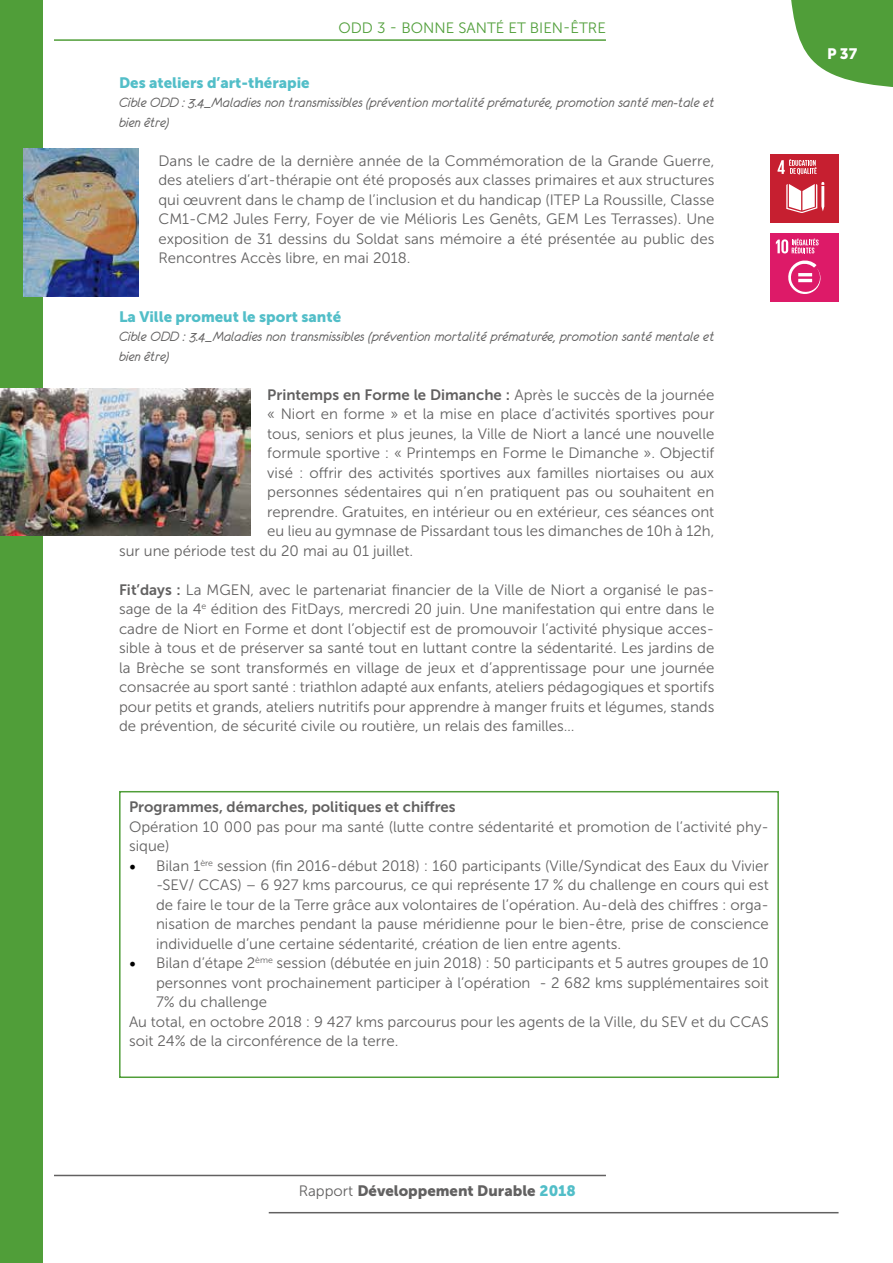
<style>
.page{position:relative;width:893px;height:1263px;background:#fff}
.page>*{position:absolute;margin:0;border:0;box-sizing:border-box;transform-origin:0 0}
.t1{font:15px/19.5px "Museo Sans 300";color:#626161;text-align:justify}
.t2{font:15px/19.5px "Eurofurenceitalic";color:#626161}
.t3{font:15px "Museo Sans 700";color:#626161}
.t4{font:15px "Museo Sans 900";color:#52bec8}
.t5{font:15px "Museo Sans 900";color:#626161}
.t6{font:15px "Museo Sans 300";color:#509e39}
.t7{font:15px "Museo Sans 900";color:#fff}
.s1{font-family:"Museo Sans 300"}
.s2{font-family:"Museo Sans 700"}
.s3{font-family:"Minion Pro";font-size:18px;color:#000}
.s4{color:#52bec8}
</style>
<div class="page">
<hr style="left:54px;top:1175px;width:552px;height:1px;background:#626161">
<hr style="left:269px;top:1212px;width:569px;height:1px;background:#626161">
<svg style="left:791px;top:0;width:102px;height:87px"></svg>
<div style="left:0;top:0;width:43px;height:1263px;background:#509e39"></div>
<hr style="left:54px;top:39px;width:552px;height:2px;background:#509e39">
<div style="left:119px;top:791px;width:660px;height:287px;border:2px solid #509e39"></div>
<div style="left:771px;top:154px;width:68px;height:69px;background:#c61f30"></div>
<svg style="left:786px;top:182px;width:38px;height:31px"></svg>
<svg style="left:777px;top:159px;width:40px;height:16px"></svg>
<div style="left:771px;top:234px;width:68px;height:68px;background:#dd1a68"></div>
<svg style="left:788px;top:260px;width:33px;height:34px"></svg>
<svg style="left:776px;top:238px;width:43px;height:15px"></svg>
<img style="left:24px;top:149px;width:115px;height:147px">
<img style="left:0;top:388px;width:250px;height:148px">
<p class="t6" style="left:338px;top:19px;width:269px">ODD 3 - BONNE SANTÉ ET BIEN-ÊTRE</p>
<p class="t4" style="left:119px;top:74px;width:192px">Des ateliers d’art-thérapie</p>
<p class="t2" style="left:119px;top:93px;width:597px">Cible ODD : 3.4_Maladies non transmissibles (prévention mortalité prématurée, promotion santé men-tale et bien être)</p>
<p class="t1" style="left:158px;top:151px;width:557px">Dans le cadre de la dernière année de la Commémoration de la Grande Guerre, des ateliers d’art-thérapie ont été proposés aux classes primaires et aux structures qui œuvrent dans le champ de l’inclusion et du handicap (ITEP La Roussille, Classe CM1-CM2 Jules Ferry, Foyer de vie Mélioris Les Genêts, GEM Les Terrasses). Une exposition de 31 dessins du Soldat sans mémoire a été présentée au public des Rencontres Accès libre, en mai 2018.</p>
<p class="t4" style="left:119px;top:308px;width:224px">La Ville promeut le sport santé</p>
<p class="t2" style="left:119px;top:327px;width:597px">Cible ODD : 3.4_Maladies non transmissibles (prévention mortalité prématurée, promotion santé mentale et bien être)</p>
<p class="t3" style="left:267px;top:386px;width:449px">Printemps en Forme le Dimanche : <span class="s1">Après le succès de la journée</span></p>
<p class="t1" style="left:267px;top:404px;width:449px">« Niort en forme » et la mise en place d’activités sportives pour</p>
<p class="t1" style="left:267px;top:424px;width:449px">tous, seniors et plus jeunes, la Ville de Niort a lancé une nouvelle</p>
<p class="t1" style="left:267px;top:443px;width:449px">formule sportive : « Printemps en Forme le Dimanche ». Objectif</p>
<p class="t1" style="left:267px;top:463px;width:449px">visé : offrir des activités sportives aux familles niortaises ou aux</p>
<p class="t1" style="left:267px;top:482px;width:449px">personnes sédentaires qui n’en pratiquent pas ou souhaitent en</p>
<p class="t1" style="left:267px;top:502px;width:449px">reprendre. Gratuites, en intérieur ou en extérieur, ces séances ont</p>
<p class="t1" style="left:267px;top:521px;width:449px">eu lieu au gymnase de Pissardant tous les dimanches de 10h à 12h,</p>
<p class="t1" style="left:119px;top:541px;width:296px">sur une période test du 20 mai au 01 juillet.</p>
<p class="t1" style="left:119px;top:580px;width:597px"><span class="s2">Fit’days :</span> La MGEN, avec le partenariat financier de la Ville de Niort a organisé le pas&shy;sage de la 4<sup>e</sup> édition des FitDays, mercredi 20 juin. Une manifestation qui entre dans le cadre de Niort en Forme et dont l’objectif est de promouvoir l’activité physique acces&shy;sible à tous et de préserver sa santé tout en luttant contre la sédentarité. Les jardins de la Brèche se sont transformés en village de jeux et d’apprentissage pour une journée consacrée au sport santé : triathlon adapté aux enfants, ateliers pédagogiques et sportifs pour petits et grands, ateliers nutritifs pour apprendre à manger fruits et légumes, stands de prévention, de sécurité civile ou routière, un relais des familles…</p>
<p class="t3" style="left:129px;top:799px;width:328px">Programmes, démarches, politiques et chiffres</p>
<p class="t1" style="left:129px;top:817px;width:641px">Opération 10 000 pas pour ma santé (lutte contre sédentarité et promotion de l’activité phy&shy;sique)</p>
<p class="t1" style="left:156px;top:856px;width:614px;text-indent:-27px"><span class="s3">•</span> Bilan 1<sup>ère</sup> session (fin 2016-début 2018) : 160 participants (Ville/Syndicat des Eaux du Vivier -SEV/ CCAS) – 6 927 kms parcourus, ce qui représente 17 % du challenge en cours qui est de faire le tour de la Terre grâce aux volontaires de l’opération. Au-delà des chiffres : orga&shy;nisation de marches pendant la pause méridienne pour le bien-être, prise de conscience individuelle d’une certaine sédentarité, création de lien entre agents.</p>
<p class="t1" style="left:129px;top:953px;width:641px"><span class="s3">•</span> Bilan d’étape 2<sup>ème</sup> session (débutée en juin 2018) : 50 participants et 5 autres groupes de 10</p>
<p class="t1" style="left:156px;top:973px;width:614px">personnes vont prochainement participer à l’opération - 2 682 kms supplémentaires soit</p>
<p class="t1" style="left:156px;top:992px;width:113px">7% du challenge</p>
<p class="t1" style="left:129px;top:1012px;width:641px">Au total, en octobre 2018 : 9 427 kms parcourus pour les agents de la Ville, du SEV et du CCAS</p>
<p class="t1" style="left:129px;top:1031px;width:271px">soit 24% de la circonférence de la terre.</p>
<p class="t5" style="left:299px;top:1182px;width:279px"><span class="s1">Rapport</span> Développement Durable <span class="s4">2018</span></p>
<p class="t7" style="left:827px;top:46px;width:32px">P 37</p>
</div>
